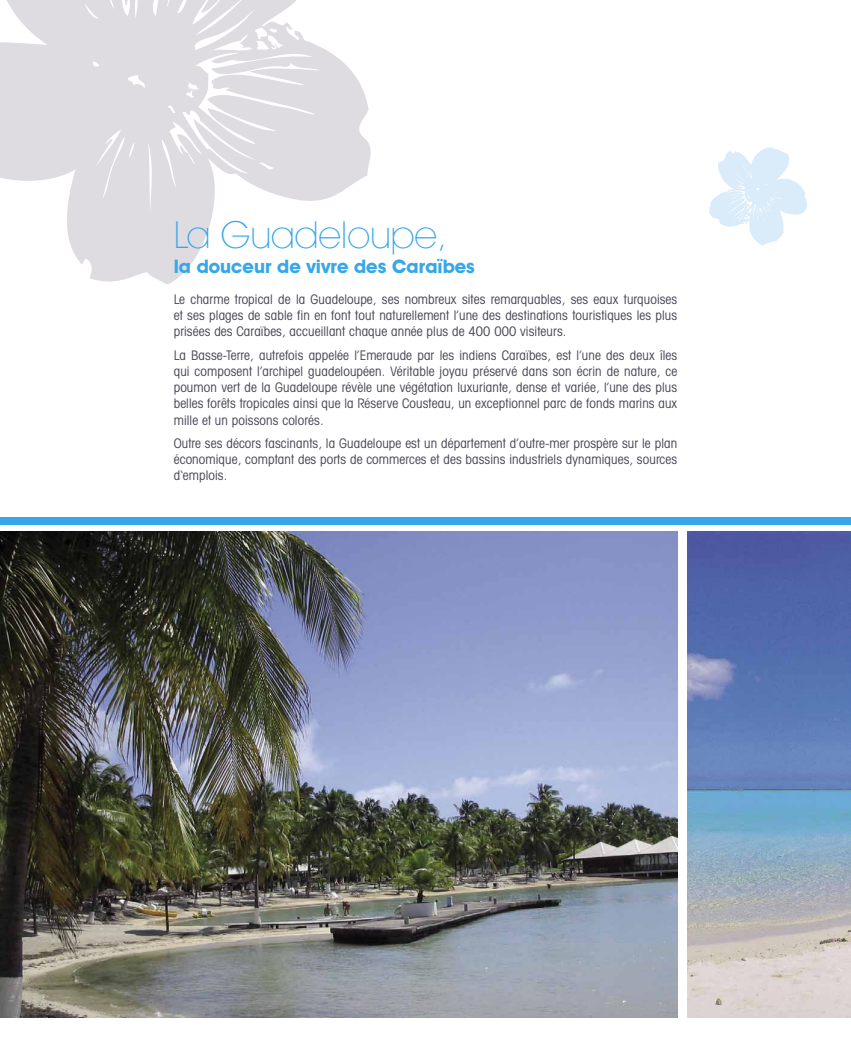
<style>
.page{position:relative;width:851px;height:1063px;background:#fff}
.page>*{position:absolute;margin:0;border:0;box-sizing:border-box;transform-origin:0 0}
.t1{font:200 37.5px "Avant Garde IT Cby BT";color:#36a7e9}
.t2{font:700 18.75px "Avant Garde IT Cby BT";color:#36a7e9}
.t3{font:condensed 13.12px/16.2px "Avant Garde IT Cby BT";letter-spacing:.01em;color:#494656;text-align:justify}
</style>
<div class="page">
<div style="left:0;top:517px;width:850px;height:7px;background:#36a7e9"></div>
<svg style="left:0;top:0;width:371px;height:285px;fill:#dedbe1"></svg>
<img style="left:0;top:531px;width:677px;height:487px">
<img style="left:687px;top:531px;width:163px;height:487px">
<svg style="left:709px;top:147px;width:98px;height:98px"></svg>
<p class="t1" style="left:174px;top:212px;width:275px">La Guadeloupe,</p>
<p class="t2" style="left:174px;top:255px;width:303px">la douceur de vivre des Caraïbes</p>
<p class="t3" style="left:174px;top:291px;width:505px">Le charme tropical de la Guadeloupe, ses nombreux sites remarquables, ses eaux turquoises et ses plages de sable fin en font tout naturellement l’une des destinations touristiques les plus prisées des Caraïbes, accueillant chaque année plus de 400 000 visiteurs.</p>
<p class="t3" style="left:174px;top:347px;width:505px">La Basse-Terre, autrefois appelée l’Emeraude par les indiens Caraïbes, est l’une des deux îles qui composent l’archipel guadeloupéen. Véritable joyau préservé dans son écrin de nature, ce poumon vert de la Guadeloupe révèle une végétation luxuriante, dense et variée, l’une des plus belles forêts tropicales ainsi que la Réserve Cousteau, un exceptionnel parc de fonds marins aux mille et un poissons colorés.</p>
<p class="t3" style="left:174px;top:435px;width:505px">Outre ses décors fascinants, la Guadeloupe est un département d’outre-mer prospère sur le plan économique, comptant des ports de commerces et des bassins industriels dynamiques, sources d‘emplois.</p>
</div>
